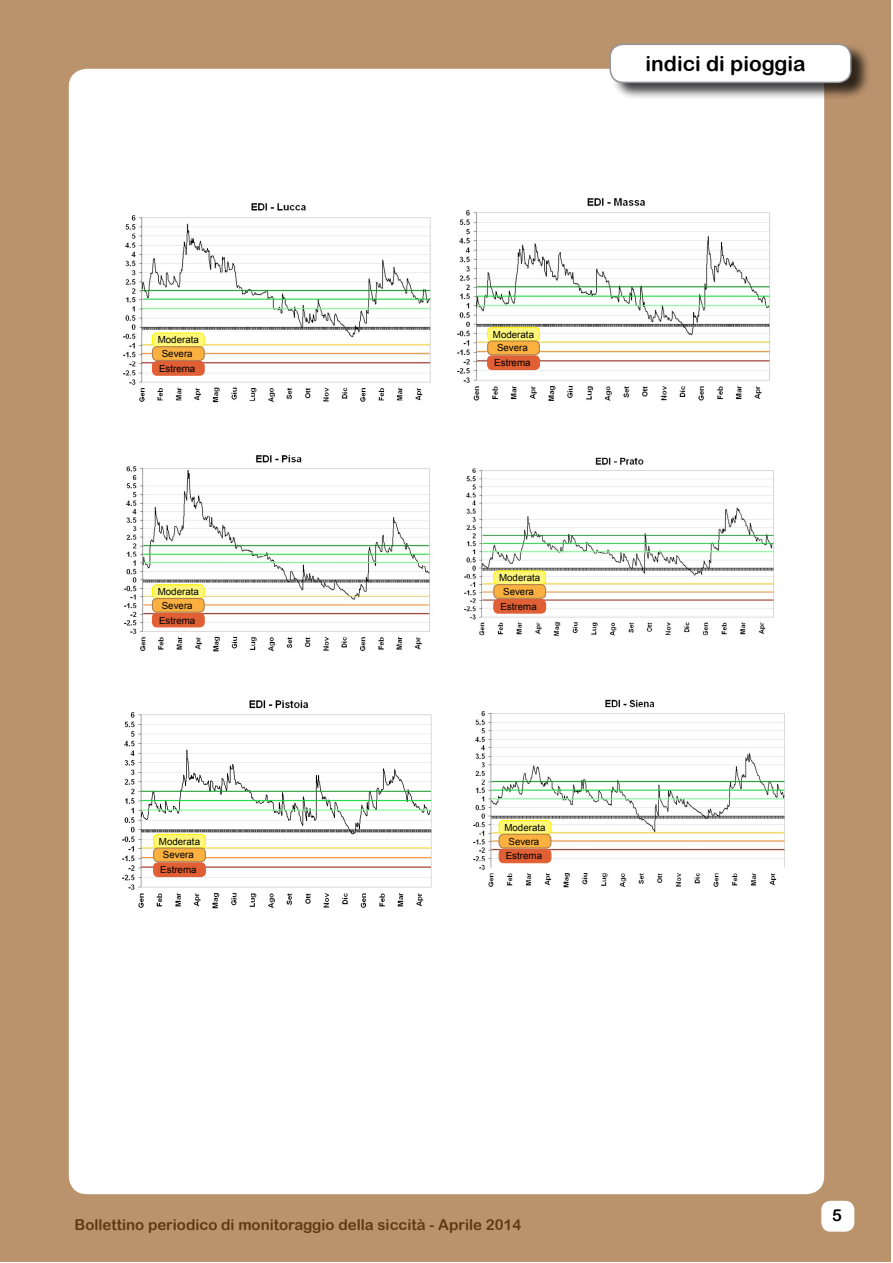
<style>
.page{position:relative;width:893px;height:1263px;background:#fff}
.page>*{position:absolute;margin:0;border:0;box-sizing:border-box;transform-origin:0 0}
.t1{font:21px "Arial Rounded MT Bold";color:#000}
.t2{font:16.5px "Arial Rounded MT Bold";color:#000}
.t3{font:15px "Arial Rounded MT Bold";color:#603913}
.t4{font:9.75px/14.2px "Arial";color:#000}
</style>
<div class="page">
<div style="left:0;top:1px;width:891px;height:1261px;background:#ba936d"></div>
<div style="left:69px;top:69px;width:755px;height:1125px;background:#fff;border-radius:18px"></div>
<div style="left:822px;top:1201px;width:32px;height:30px;background:#fff;border-radius:9px"></div>
<div style="left:821px;top:1201px;width:33px;height:31px;border:2px solid #fff;border-radius:9px"></div>
<div style="left:611px;top:43px;width:260px;height:58px;background:#000;opacity:.75"></div>
<div style="left:610px;top:44px;width:241px;height:38px;background:#fff;border-radius:13px"></div>
<div style="left:609px;top:44px;width:242px;height:39px;border:2px solid #939598;border-radius:13px"></div>
<img style="left:124px;top:455px;width:306px;height:197px">
<img style="left:464px;top:457px;width:310px;height:179px">
<img style="left:122px;top:700px;width:310px;height:209px">
<img style="left:457px;top:198px;width:314px;height:203px">
<img style="left:123px;top:203px;width:308px;height:200px">
<div style="left:488px;top:356px;width:51px;height:13px;background:#e15f34;border-radius:4px"></div>
<div style="left:487px;top:355px;width:53px;height:15px;border:1px solid #e15f34;border-radius:4px"></div>
<div style="left:488px;top:327px;width:51px;height:14px;background:#fff67c;border-radius:4px"></div>
<div style="left:487px;top:327px;width:53px;height:15px;border:1px solid #fff200;border-radius:4px"></div>
<div style="left:488px;top:341px;width:51px;height:14px;background:#fbb040;border-radius:4px"></div>
<div style="left:487px;top:340px;width:53px;height:15px;border:1px solid #ad7f52;border-radius:4px"></div>
<div style="left:152px;top:613px;width:52px;height:14px;background:#e15f34;border-radius:4px"></div>
<div style="left:152px;top:613px;width:53px;height:14px;border:1px solid #e15f34;border-radius:4px"></div>
<div style="left:152px;top:585px;width:52px;height:13px;background:#fff67c;border-radius:4px"></div>
<div style="left:152px;top:584px;width:53px;height:15px;border:1px solid #fff200;border-radius:4px"></div>
<div style="left:152px;top:598px;width:52px;height:14px;background:#fbb040;border-radius:4px"></div>
<div style="left:152px;top:598px;width:53px;height:15px;border:1px solid #ad7f52;border-radius:4px"></div>
<div style="left:152px;top:361px;width:52px;height:14px;background:#e15f34;border-radius:4px"></div>
<div style="left:152px;top:361px;width:53px;height:15px;border:1px solid #e15f34;border-radius:4px"></div>
<div style="left:152px;top:333px;width:52px;height:14px;background:#fff67c;border-radius:4px"></div>
<div style="left:152px;top:332px;width:53px;height:15px;border:1px solid #fff200;border-radius:4px"></div>
<div style="left:152px;top:347px;width:52px;height:13px;background:#fbb040;border-radius:4px"></div>
<div style="left:152px;top:346px;width:53px;height:15px;border:1px solid #ad7f52;border-radius:4px"></div>
<div style="left:494px;top:599px;width:52px;height:14px;background:#e15f34;border-radius:4px"></div>
<div style="left:493px;top:599px;width:53px;height:15px;border:1px solid #e15f34;border-radius:4px"></div>
<div style="left:494px;top:571px;width:52px;height:14px;background:#fff67c;border-radius:4px"></div>
<div style="left:493px;top:570px;width:53px;height:15px;border:1px solid #fff200;border-radius:4px"></div>
<div style="left:494px;top:585px;width:52px;height:13px;background:#fbb040;border-radius:4px"></div>
<div style="left:493px;top:584px;width:53px;height:15px;border:1px solid #ad7f52;border-radius:4px"></div>
<div style="left:154px;top:863px;width:51px;height:13px;background:#e15f34;border-radius:4px"></div>
<div style="left:153px;top:862px;width:53px;height:15px;border:1px solid #e15f34;border-radius:4px"></div>
<div style="left:154px;top:834px;width:51px;height:14px;background:#fff67c;border-radius:4px"></div>
<div style="left:153px;top:834px;width:53px;height:14px;border:1px solid #fff200;border-radius:4px"></div>
<div style="left:154px;top:848px;width:51px;height:14px;background:#fbb040;border-radius:4px"></div>
<div style="left:153px;top:847px;width:53px;height:15px;border:1px solid #ad7f52;border-radius:4px"></div>
<img style="left:473px;top:699px;width:312px;height:189px">
<div style="left:499px;top:849px;width:52px;height:14px;background:#e15f34;border-radius:4px"></div>
<div style="left:499px;top:848px;width:52px;height:15px;border:1px solid #e15f34;border-radius:4px"></div>
<div style="left:499px;top:820px;width:52px;height:14px;background:#fff67c;border-radius:4px"></div>
<div style="left:499px;top:820px;width:52px;height:15px;border:1px solid #fff200;border-radius:4px"></div>
<div style="left:499px;top:834px;width:52px;height:14px;background:#fbb040;border-radius:4px"></div>
<div style="left:499px;top:834px;width:52px;height:14px;border:1px solid #ad7f52;border-radius:4px"></div>
<p class="t4" style="left:158px;top:333px;width:43px">Moderata<br>Severa<br>Estrema</p>
<p class="t4" style="left:158px;top:584px;width:43px">Moderata<br>Severa<br>Estrema</p>
<p class="t4" style="left:159px;top:834px;width:43px">Moderata<br>Severa<br>Estrema</p>
<p class="t4" style="left:493px;top:327px;width:43px">Moderata<br>Severa<br>Estrema</p>
<p class="t4" style="left:499px;top:571px;width:43px">Moderata<br>Severa<br>Estrema</p>
<p class="t4" style="left:504px;top:820px;width:43px">Moderata<br>Severa<br>Estrema</p>
<h1 class="t1" style="left:646px;top:51px;width:162px">indici di pioggia</h1>
<h1 class="t1" style="left:705px;top:53px;width:134px">pluviometrici</h1>
<h3 class="t3" style="left:75px;top:1216px;width:448px">Bollettino periodico di monitoraggio della siccità - Aprile 2014</h3>
<h2 class="t2" style="left:832px;top:1205px;width:11px">5</h2>
</div>
